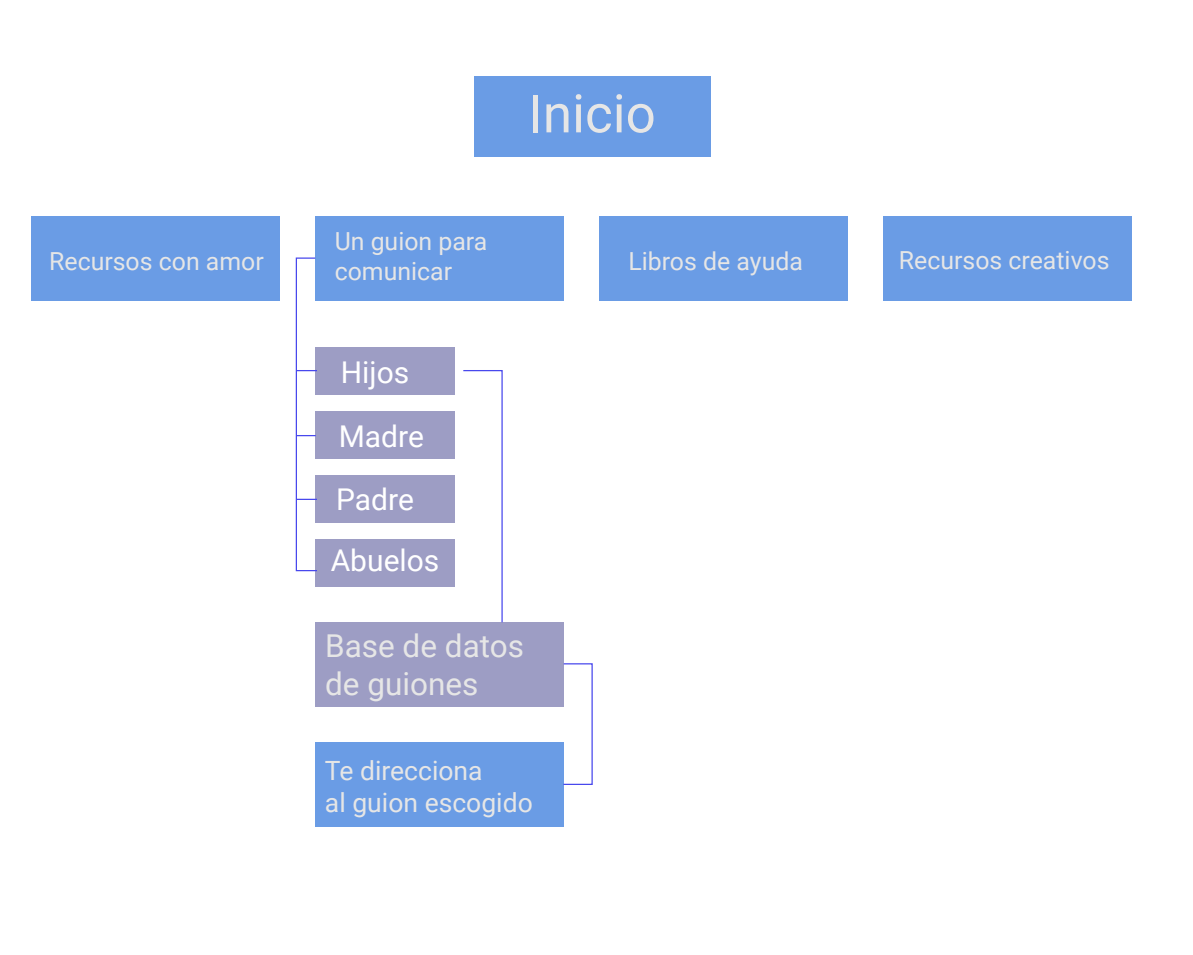
<style>
.page{position:relative;width:1193px;height:955px;background:#fff}
.page>*{position:absolute;margin:0;border:0;box-sizing:border-box;transform-origin:0 0}
.t1{font:53px "Roboto";color:#e6e6e6}
.t2{font:31.5px/37.8px "Roboto";color:#e6e6e6}
.t3{font:30px/62.5px "Roboto";color:#fff}
.t4{font:26.5px/31.9px "Roboto";color:#e6e6e6}
.t5{font:24.88px/29.9px "Roboto";color:#e6e6e6}
</style>
<div class="page">
<div style="left:474px;top:77px;width:236px;height:80px;background:#6a9ce5"></div>
<div style="left:31px;top:216px;width:249px;height:84px;background:#6a9ce5"></div>
<div style="left:315px;top:216px;width:248px;height:84px;background:#6a9ce5"></div>
<div style="left:315px;top:742px;width:248px;height:84px;background:#6a9ce5"></div>
<div style="left:315px;top:622px;width:248px;height:84px;background:#9d9dc4"></div>
<div style="left:315px;top:347px;width:140px;height:48px;background:#9d9dc4"></div>
<div style="left:315px;top:411px;width:140px;height:48px;background:#9d9dc4"></div>
<div style="left:315px;top:475px;width:140px;height:48px;background:#9d9dc4"></div>
<div style="left:315px;top:540px;width:140px;height:47px;background:#9d9dc4"></div>
<div style="left:599px;top:216px;width:248px;height:84px;background:#6a9ce5"></div>
<div style="left:883px;top:216px;width:248px;height:84px;background:#6a9ce5"></div>
<svg style="left:463px;top:370px;width:40px;height:253px"></svg>
<svg style="left:295px;top:257px;width:22px;height:315px"></svg>
<h1 class="t1" style="left:528px;top:76px;width:129px">Inicio</h1>
<p class="t5" style="left:335px;top:226px;width:154px">Un guion para comunicar</p>
<p class="t5" style="left:49px;top:245px;width:216px">Recursos con amor</p>
<p class="t5" style="left:628px;top:245px;width:176px">Libros de ayuda</p>
<p class="t5" style="left:899px;top:244px;width:212px">Recursos creativos</p>
<p class="t3" style="left:331px;top:340px;width:110px;text-indent:10px">Hijos<br>Madre<br>Padre<br>Abuelos</p>
<p class="t2" style="left:325px;top:626px;width:200px">Base de datos de guiones</p>
<p class="t4" style="left:325px;top:753px;width:209px">Te direcciona<br>al guion escogido</p>
</div>
